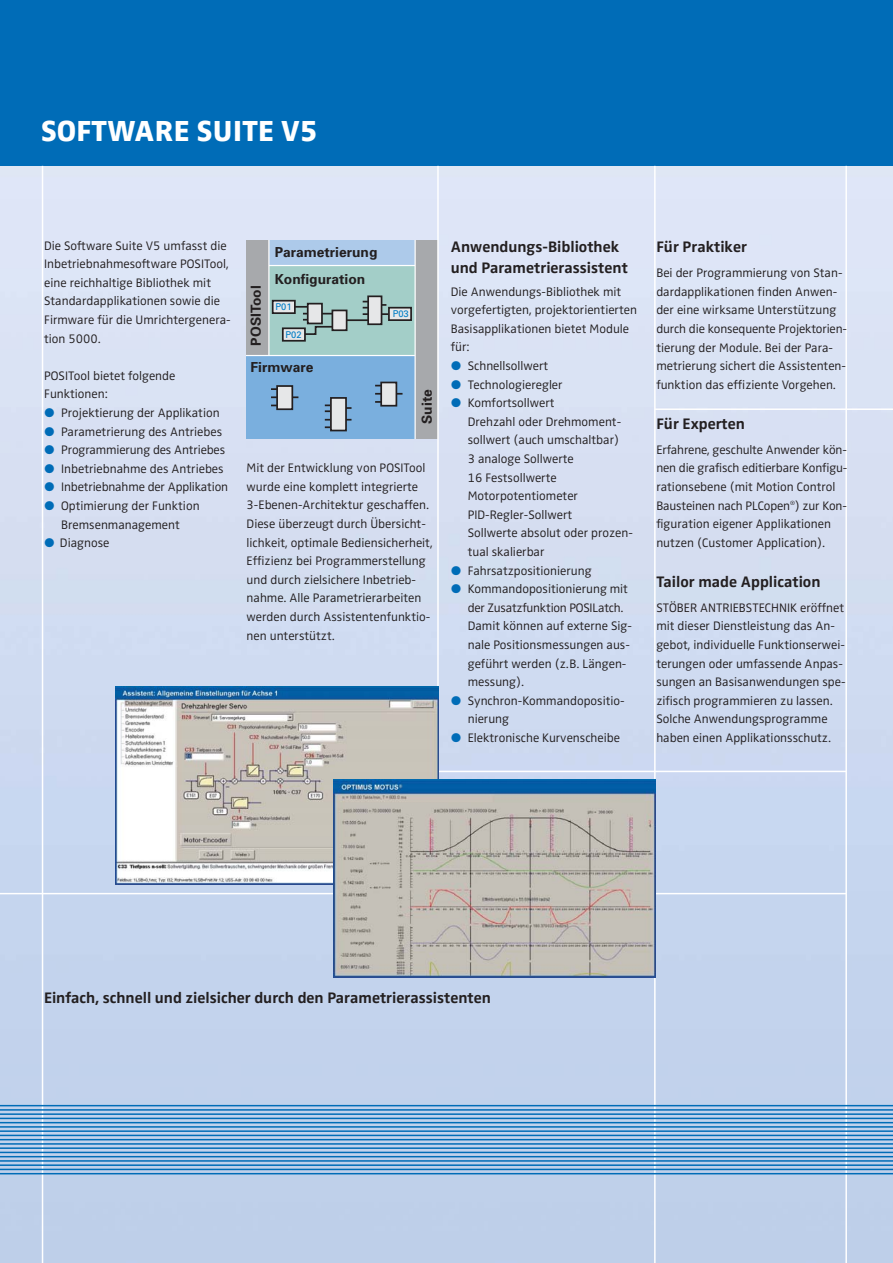
<style>
.page{position:relative;width:893px;height:1263px;background:#fff}
.page>*{position:absolute;margin:0;border:0;box-sizing:border-box;transform-origin:0 0}
.t1{font:800 30px "Zwo";letter-spacing:.01em;color:#fff}
.t2{font:700 15.75px/21.5px "Zwo";color:#231f20}
.t3{font:700 13.8px/26.5px "Univers";color:#231f20}
.t4{font:300 12.75px/18.6px "Zwo";color:#231f20}
.t5{font:9.3px "Univers";color:#007dc5}
.s1{font-family:"European Pi Three";font-weight:400;color:#006cb7}
</style>
<div class="page">
<img style="left:0;top:166px;width:893px;height:1097px">
<div style="left:247px;top:264px;width:191px;height:110px;background:#a3cec8"></div>
<div style="left:247px;top:240px;width:191px;height:25px;background:#adcaea"></div>
<div style="left:247px;top:355px;width:191px;height:84px;background:#7aafde"></div>
<hr style="left:271px;top:396px;width:27px;height:2px;background:#231f20">
<div style="left:277px;top:386px;width:15px;height:23px;background:#e6e7e8"></div>
<div style="left:276px;top:385px;width:17px;height:25px;border:2px solid #231f20"></div>
<hr style="left:375px;top:393px;width:28px;height:2px;background:#231f20">
<div style="left:381px;top:382px;width:15px;height:24px;background:#e6e7e8"></div>
<div style="left:380px;top:382px;width:17px;height:25px;border:2px solid #231f20"></div>
<hr style="left:325px;top:419px;width:26px;height:2px;background:#231f20">
<svg style="left:325px;top:404px;width:26px;height:8px"></svg>
<div style="left:331px;top:398px;width:15px;height:32px;background:#e6e7e8"></div>
<div style="left:330px;top:397px;width:17px;height:34px;border:2px solid #231f20"></div>
<hr style="left:247px;top:265px;width:191px;height:1px;background:#fff">
<hr style="left:293px;top:306px;width:23px;height:2px;background:#231f20">
<div style="left:273px;top:301px;width:22px;height:12px;background:#e6e7e8"></div>
<div style="left:272px;top:300px;width:24px;height:14px;border:2px solid #231f20"></div>
<div style="left:283px;top:328px;width:22px;height:13px;background:#e6e7e8"></div>
<div style="left:282px;top:327px;width:24px;height:15px;border:2px solid #231f20"></div>
<div style="left:389px;top:308px;width:22px;height:12px;background:#e6e7e8"></div>
<div style="left:388px;top:307px;width:24px;height:14px;border:2px solid #231f20"></div>
<svg style="left:300px;top:319px;width:44px;height:17px"></svg>
<hr style="left:303px;top:313px;width:33px;height:1px;background:#231f20">
<div style="left:308px;top:304px;width:14px;height:19px;background:#e6e7e8"></div>
<div style="left:307px;top:303px;width:16px;height:21px;border:2px solid #231f20"></div>
<hr style="left:341px;top:319px;width:33px;height:2px;background:#231f20">
<div style="left:332px;top:310px;width:15px;height:20px;background:#e6e7e8"></div>
<div style="left:332px;top:310px;width:15px;height:21px;border:2px solid #231f20"></div>
<hr style="left:363px;top:313px;width:25px;height:2px;background:#231f20">
<svg style="left:363px;top:301px;width:23px;height:7px"></svg>
<div style="left:368px;top:296px;width:14px;height:28px;background:#e6e7e8"></div>
<div style="left:367px;top:295px;width:15px;height:30px;border:2px solid #231f20"></div>
<div style="left:247px;top:240px;width:22px;height:116px;background:#a7a9ac"></div>
<div style="left:416px;top:240px;width:22px;height:199px;background:#a7a9ac"></div>
<hr style="left:414px;top:240px;width:2px;height:199px;background:#fff">
<hr style="left:268px;top:240px;width:1px;height:115px;background:#fff">
<hr style="left:247px;top:355px;width:168px;height:1px;background:#fff">
<hr style="left:655px;top:408px;width:238px;height:2px;background:#fff">
<div style="left:0;top:0;width:893px;height:166px;background:#006cb7"></div>
<hr style="left:845px;top:166px;width:2px;height:1097px;background:#fff">
<hr style="left:0;top:893px;width:846px;height:1px;background:#fff">
<hr style="left:438px;top:771px;width:408px;height:1px;background:#fff">
<hr style="left:654px;top:166px;width:2px;height:1097px;background:#fff">
<hr style="left:437px;top:166px;width:2px;height:730px;background:#fff">
<hr style="left:42px;top:166px;width:1px;height:1097px;background:#fff">
<hr style="left:0;top:1105px;width:893px;height:1px;background:#006cb7">
<hr style="left:0;top:1109px;width:893px;height:2px;background:#006cb7">
<hr style="left:0;top:1113px;width:893px;height:2px;background:#006cb7">
<hr style="left:0;top:1118px;width:893px;height:1px;background:#006cb7">
<hr style="left:0;top:1122px;width:893px;height:1px;background:#006cb7">
<hr style="left:0;top:1126px;width:893px;height:2px;background:#006cb7">
<hr style="left:0;top:1130px;width:893px;height:2px;background:#006cb7">
<hr style="left:0;top:1135px;width:893px;height:1px;background:#006cb7">
<hr style="left:0;top:1139px;width:893px;height:1px;background:#006cb7">
<hr style="left:0;top:1143px;width:893px;height:2px;background:#006cb7">
<hr style="left:0;top:1147px;width:893px;height:2px;background:#006cb7">
<hr style="left:0;top:1152px;width:893px;height:1px;background:#006cb7">
<hr style="left:0;top:1156px;width:893px;height:1px;background:#006cb7">
<hr style="left:0;top:1160px;width:893px;height:2px;background:#006cb7">
<hr style="left:0;top:1164px;width:893px;height:2px;background:#006cb7">
<hr style="left:0;top:1169px;width:893px;height:1px;background:#006cb7">
<hr style="left:0;top:1173px;width:893px;height:1px;background:#006cb7">
<img style="left:116px;top:687px;width:322px;height:197px">
<img style="left:333px;top:779px;width:323px;height:198px">
<h1 class="t1" style="left:41px;top:120px;width:278px">SOFTWARE SUITE V5</h1>
<p class="t4" style="left:44px;top:237px;width:188px">Die Software Suite V5 umfasst die<br>Inbetriebnahmesoftware POSITool, eine reichhaltige Bibliothek mit<br>Standardapplikationen sowie die<br>Firmware für die Umrichtergenera&shy;tion 5000.</p>
<p class="t4" style="left:44px;top:367px;width:133px">POSITool bietet folgende<br>Funktionen:</p>
<p class="t4" style="left:44px;top:405px;width:177px"><span class="s1">-</span> Projektierung der Applikation</p>
<p class="t4" style="left:44px;top:423px;width:180px"><span class="s1">-</span> Para me trie rung des Antriebes</p>
<p class="t4" style="left:44px;top:442px;width:183px"><span class="s1">-</span> Pro grammierung des Antriebes</p>
<p class="t4" style="left:44px;top:460px;width:181px"><span class="s1">-</span> Inbetriebnahme des An triebes</p>
<p class="t4" style="left:44px;top:479px;width:186px"><span class="s1">-</span> Inbetriebnahme der Applikation</p>
<p class="t4" style="left:44px;top:498px;width:157px;text-align:center"><span class="s1">-</span> Op timierung der Funktion<br>Bremsenmanagement</p>
<p class="t4" style="left:44px;top:535px;width:67px"><span class="s1">-</span> Diagnose</p>
<p class="t3" style="left:244px;top:346px;width:62px;rotate:-90deg">POSITool</p>
<p class="t3" style="left:275px;top:240px;width:104px">Parametrierung<br>Konfiguration</p>
<p class="t5" style="left:275px;top:303px;width:18px">P01</p>
<p class="t5" style="left:286px;top:331px;width:18px">P02</p>
<p class="t3" style="left:251px;top:355px;width:64px">Firmware</p>
<p class="t5" style="left:393px;top:310px;width:18px">P03</p>
<p class="t3" style="left:415px;top:424px;width:36px;rotate:-90deg">Suite</p>
<p class="t4" style="left:247px;top:460px;width:188px">Mit der Entwicklung von POSITool wurde eine komplett integrierte 3-Ebenen-Archi tektur geschaffen.<br>Diese überzeugt durch Übersicht&shy;lichkeit, optimale Bediensich er heit, Effizienz bei Programmerstellung und durch zielsichere Inbetrieb&shy;nahme. Alle Parametrierarbeiten werden durch Assistentenfunktio&shy;nen unterstützt.</p>
<p class="t2" style="left:451px;top:237px;width:179px">Anwendungs-Bibliothek und Parametrierassistent</p>
<p class="t4" style="left:451px;top:283px;width:188px">Die Anwendungs-Bibliothek mit vorgefertigten, projektorientierten<br>Basisapplikationen bietet Module für:</p>
<p class="t4" style="left:451px;top:358px;width:99px"><span class="s1">-</span> Schnellsollwert</p>
<p class="t4" style="left:451px;top:376px;width:113px"><span class="s1">-</span> Technologieregler</p>
<p class="t4" style="left:468px;top:395px;width:167px;text-indent:-17px"><span class="s1">-</span> Komfortsollwert<br>Drehzahl oder Drehmoment - sollwert (auch umschaltbar)<br>3 analoge Sollwerte<br>16 Festsollwerte<br>Motorpotentiometer<br>PID-Regler-Sollwert<br>Sollwerte absolut oder prozen&shy;tual skalierbar</p>
<p class="t4" style="left:451px;top:562px;width:142px"><span class="s1">-</span> Fahrsatzpositionierung</p>
<p class="t4" style="left:468px;top:581px;width:166px;text-indent:-17px"><span class="s1">-</span> Kommandopositionierung mit der Zusatzfunktion POSILatch.<br>Damit können auf externe Sig&shy;nale Posi tions mes sungen aus&shy;geführt wer den (z.B. Längen - mes sung).</p>
<p class="t4" style="left:468px;top:692px;width:158px;text-indent:-17px"><span class="s1">-</span> Synchron-Kommandoposi tio&shy;n ierung</p>
<p class="t4" style="left:451px;top:730px;width:171px"><span class="s1">-</span> Elektronische Kurvenscheibe</p>
<p class="t2" style="left:656px;top:238px;width:92px">Für Praktiker</p>
<p class="t4" style="left:656px;top:265px;width:192px">Bei der Programmierung von Stan&shy;dardapplikationen finden Anwen&shy;der eine wirksame Unterstützung durch die konsequente Projekt orien&shy;tierung der Module. Bei der Para&shy;me trie rung sichert die Assis tenten - funktion das effiziente Vorgehen.</p>
<p class="t2" style="left:656px;top:414px;width:90px">Für Experten</p>
<p class="t4" style="left:656px;top:441px;width:193px">Erfahrene, geschulte An wen der kön&shy;nen die grafisch edi tierbare Konfigu&shy;rationsebene (mit Motion Control Bausteinen nach PLCopen<sup>®</sup>) zur Kon&shy;figuration eigener Applikationen nutzen (Customer Application).</p>
<p class="t2" style="left:656px;top:572px;width:166px">Tailor made Application</p>
<p class="t4" style="left:656px;top:599px;width:191px">STÖBER ANTRIEBSTECHNIK eröffnet mit dieser Dienstleistung das An&shy;gebot, individuelle Funktionserwei&shy;terungen oder umfassende Anpas&shy;sungen an Basisanwendungen spe&shy;zifisch programmieren zu lassen.<br>Solche Anwendungsprogramme haben einen Applikationsschutz.</p>
<p class="t2" style="left:44px;top:988px;width:448px">Einfach, schnell und zielsicher durch den Parametrierassistenten</p>
</div>
